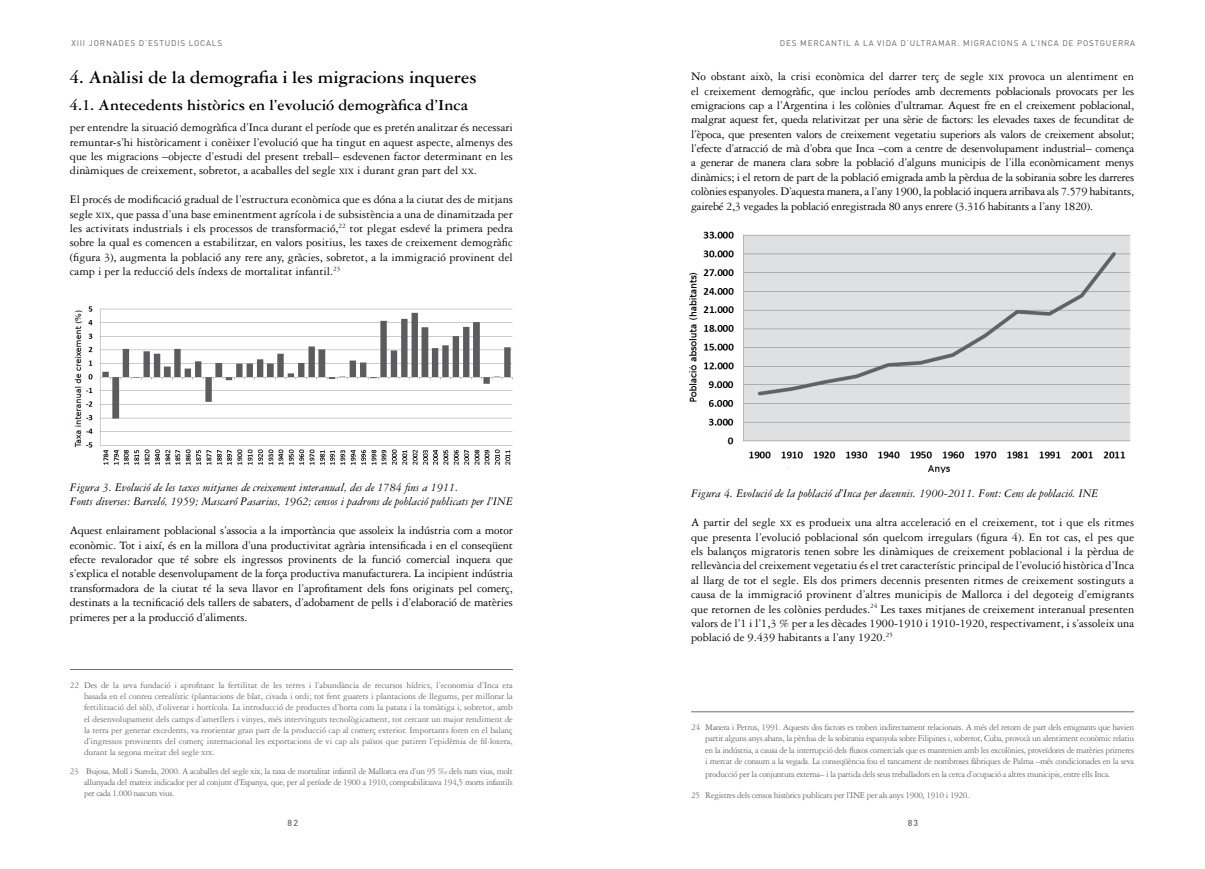
<style>
.page{position:relative;width:1205px;height:869px;background:#fff}
.page>*{position:absolute;margin:0;border:0;box-sizing:border-box;transform-origin:0 0}
.t1{font:700 18.75px "Garamond Three";color:#000}
.t2{font:700 16.25px "Garamond Three";color:#000}
.t3{font:12.25px/14.4px "Garamond Three";color:#000;text-align:justify}
.t4{font:italic 12.25px/14.4px "Garamond Three";color:#000}
.t5{font:9.38px/11.2px "Garamond Three";letter-spacing:-.04em;color:#6d6e71;text-align:justify}
.t6{font:500 8.75px "DIN";color:#636466}
.t7{font:8.12px "DIN";letter-spacing:.1em;color:#636466}
.s1{font-size:8.62px}
.s2{font-size:6.5px}
.s3{font-style:inherit}
</style>
<div class="page">
<hr style="left:70px;top:668px;width:443px;height:1px;background:#6d6e71">
<hr style="left:691px;top:711px;width:443px;height:1px;background:#6d6e71">
<img style="left:74px;top:306px;width:439px;height:159px">
<img style="left:689px;top:231px;width:442px;height:241px">
<p class="t7" style="left:71px;top:38px;width:152px">XIII JORNADES D’ESTUDIS LOCALS</p>
<p class="t7" style="left:780px;top:38px;width:7px">DES</p>
<p class="t7" style="left:800px;top:38px;width:15px">MERCANT</p>
<p class="t7" style="left:843px;top:38px;width:73px">IL A LA VIDA D’ULTRA</p>
<p class="t7" style="left:938px;top:38px;width:43px">MAR. MIGRAC</p>
<p class="t7" style="left:998px;top:38px;width:10px">IONS</p>
<p class="t7" style="left:1022px;top:38px;width:26px">A L’INCA</p>
<p class="t7" style="left:1062px;top:38px;width:28px">DE POSTGUERRA</p>
<h1 class="t1" style="left:70px;top:67px;width:408px">4. Anàlisi de la demografia i les migracions inqueres</h1>
<h2 class="t2" style="left:70px;top:96px;width:400px">4.1. Antecedents històrics en l’evolució demogràfica d’Inca</h2>
<p class="t3" style="left:70px;top:120px;width:444px">per entendre la situació demogràfica d’Inca durant el període que es pretén analitzar és necessari remuntar-s’hi històricament i conèixer l’evolució que ha tingut en aquest aspecte, almenys des que les migracions –objecte d’estudi del present treball– esdevenen factor determinant en les dinàmiques de creixement, sobretot, a acaballes del segle <span class="s1">xix</span> i durant gran part del <span class="s1">xx</span>.</p>
<p class="t3" style="left:70px;top:192px;width:444px">El procés de modificació gradual de l’estructura econòmica que es dóna a la ciutat des de mitjans segle <span class="s1">xix</span>, que passa d’una base eminentment agrícola i de subsistència a una de dinamitzada per les activitats industrials i els processos de transformació,<sup>22</sup> tot plegat esdevé la primera pedra sobre la qual es comencen a estabilitzar, en valors positius, les taxes de creixement demogràfic (figura 3), augmenta la població any rere any, gràcies, sobretot, a la immigració provinent del camp i per la reducció dels índexs de mortalitat infantil.<sup>23</sup></p>
<p class="t4" style="left:70px;top:480px;width:444px">Figura 3. Evolució de les taxes mitjanes de creixement interanual, des de 1784 fins a 1911.<br>Fonts diverses: Barceló, 1959; Mascaró Pasarius, 1962; censos i padrons de població publicats per l’INE</p>
<p class="t3" style="left:70px;top:523px;width:444px">Aquest enlairament poblacional s’associa a la importància que assoleix la indústria com a motor econòmic. Tot i així, és en la millora d’una productivitat agrària intensificada i en el conseqüent efecte revalorador que té sobre els ingressos provinents de la funció comercial inquera que s’explica el notable desenvolupament de la força productiva manufacturera. La incipient indústria transformadora de la ciutat té la seva llavor en l’aprofitament dels fons originats pel comerç, destinats a la tecnificació dels tallers de sabaters, d’adobament de pells i d’elaboració de matèries primeres per a la producció d’aliments.</p>
<p class="t5" style="left:84px;top:679px;width:430px;text-indent:-14px">22 Des de la seva fundació i aprofitant la fertilitat de les terres i l’abundància de recursos hídrics, l’economia d’Inca era basada en el conreu cerealístic (plantacions de blat, civada i ordi; tot fent guarets i plantacions de llegums, per millorar la fertilització del sòl), d’oliverar i hortícola. La introducció de productes d’horta com la patata i la tomàtiga i, sobretot, amb el desenvolupament dels camps d’ametllers i vinyes, més intervinguts tecnològicament, tot cercant un major rendiment de la terra per generar excedents, va reorientar gran part de la producció cap al comerç exterior. Importants foren en el balanç d’ingressos provinents del comerç internacional les exportacions de vi cap als països que patiren l’epidèmia de fil·loxera, durant la segona meitat del segle <span class="s2">xix</span><span class="s3">.</span></p>
<p class="t5" style="left:84px;top:765px;width:430px;text-indent:-14px">23 Bujosa, Moll i Sureda, 2000. A acaballes del segle xix, la taxa de mortalitat infantil de Mallorca era d’un 95 ‰ dels nats vius, molt allunyada del mateix indicador per al conjunt d’Espanya, que, per al període de 1900 a 1910, comptabilitzava 194,5 morts infantils per cada 1.000 nascuts vius.</p>
<p class="t3" style="left:691px;top:69px;width:444px">No obstant això, la crisi econòmica del darrer terç de segle <span class="s1">xix</span> provoca un alentiment en el creixement demogràfic, que inclou períodes amb decrements poblacionals provocats per les emigracions cap a l’Argentina i les colònies d’ultramar. Aquest fre en el creixement poblacional, malgrat aquest fet, queda relativitzat per una sèrie de factors: les elevades taxes de fecunditat de l’època, que presenten valors de creixement vegetatiu superiors als valors de creixement absolut; l’efecte d’atracció de mà d’obra que Inca –com a centre de desenvolupament industrial– comença a generar de manera clara sobre la població d’alguns municipis de l’illa econòmicament menys dinàmics; i el retorn de part de la població emigrada amb la pèrdua de la sobirania sobre les darreres colònies espanyoles. D’aquesta manera, a l’any 1900, la població inquera arribava als 7.579 habitants, gairebé 2,3 vegades la població enregistrada 80 anys enrere (3.316 habitants a l’any 1820).</p>
<p class="t4" style="left:691px;top:486px;width:409px">Figura 4. Evolució de la població d’Inca per decennis. 1900-2011. Font: Cens de població. INE</p>
<p class="t3" style="left:691px;top:515px;width:444px">A partir del segle <span class="s1">xx</span> es produeix una altra acceleració en el creixement, tot i que els ritmes que presenta l’evolució poblacional són quelcom irregulars (figura 4). En tot cas, el pes que els balanços migratoris tenen sobre les dinàmiques de creixement poblacional i la pèrdua de rellevància del creixement vegetatiu és el tret característic principal de l’evolució històrica d’Inca al llarg de tot el segle. Els dos primers decennis presenten ritmes de creixement sostinguts a causa de la immigració provinent d’altres municipis de Mallorca i del degoteig d’emigrants que retornen de les colònies perdudes.<sup>24</sup> Les taxes mitjanes de creixement interanual presenten valors de l’1 i l’1,3 % per a les dècades 1900-1910 i 1910-1920, respectivament, i s’assoleix una població de 9.439 habitants a l’any 1920.<sup>25</sup></p>
<p class="t5" style="left:705px;top:721px;width:430px;text-indent:-14px">24 Manera i Petrus, 1991. Aquests dos factors es troben indirectament relacionats. A més del retorn de part dels emigrants que havien partit alguns anys abans, la pèrdua de la sobirania espanyola sobre Filipines i, sobretot, Cuba, provocà un alentiment econòmic relatiu en la indústria, a causa de la interrupció dels fluxos comercials que es mantenien amb les excolònies, proveïdores de matèries primeres i mercat de consum a la vegada. La conseqüència fou el tancament de nombroses fàbriques de Palma –més condicionades en la seva</p>
<p class="t5" style="left:691px;top:764px;width:421px;line-height:20.6px;text-indent:14px">producció per la conjuntura externa– i la partida dels seus treballadors en la cerca d’ocupació a altres municipis, entre ells Inca.<br>25 Registres dels censos històrics publicats per l’INE per als anys 1900, 1910 i 1920.</p>
<p class="t6" style="left:287px;top:816px;width:12px">82</p>
<p class="t6" style="left:908px;top:816px;width:12px">83</p>
</div>
